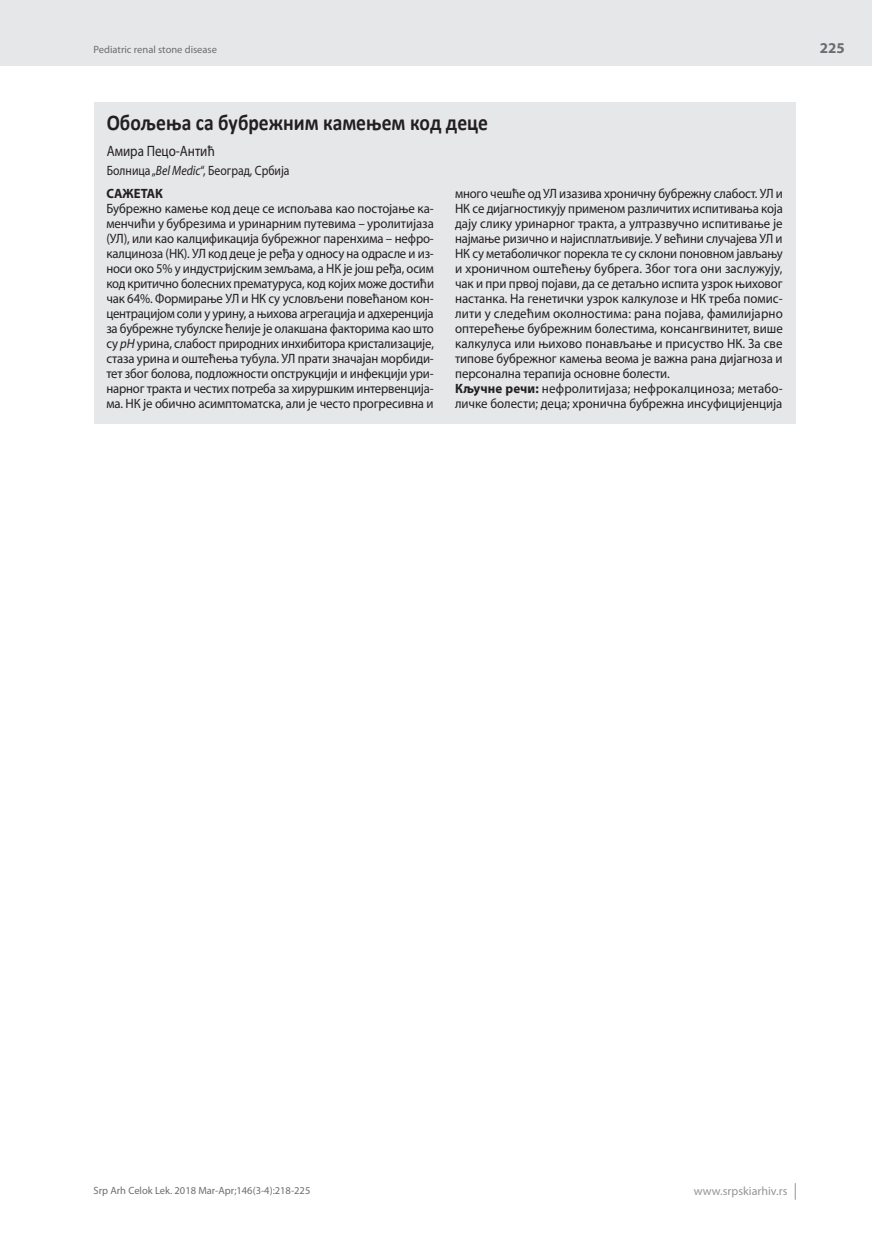
<style>
.page{position:relative;width:872px;height:1234px;background:#fff}
.page>*{position:absolute;margin:0;border:0;box-sizing:border-box;transform-origin:0 0}
.t1{font:700 22.5px "Calibri";color:#231f20;scale:.87 1}
.t2{font:15px "Myriad Pro";color:#231f20;scale:.87 1}
.t3{font:700 15px "Myriad Pro";color:#6c6d70}
.t4{font:13.5px/15px "Myriad Pro";letter-spacing:-.005em;color:#231f20;scale:.94 1}
.t5{font:13.5px/15px "Myriad Pro";letter-spacing:-.005em;color:#231f20;text-align:justify;scale:.95 1}
.t6{font:13.5px "Myriad Pro";letter-spacing:-.005em;color:#231f20;scale:.87 1}
.t7{font:700 13.5px "Myriad Pro";color:#231f20;scale:.95 1}
.t8{font:12px "Myriad Pro";color:#939598}
.t9{font:10.5px "Myriad Pro";color:#6c6d70}
.s1{font-style:italic}
.s2{font-weight:700}
</style>
<div class="page">
<div style="left:0;top:0;width:872px;height:66px;background:#e6e7e9"></div>
<svg style="left:795px;top:1183px;width:1px;height:16px"></svg>
<div style="left:94px;top:102px;width:701px;height:321px;background:#e6e7e9"></div>
<p class="t9" style="left:94px;top:43px;width:125px">Pediatric renal stone disease</p>
<h1 class="t1" style="left:107px;top:108px;width:440px">Обољења са бубрежним камењем код деце</h1>
<p class="t2" style="left:107px;top:142px;width:126px">Амира Пецо-Антић</p>
<p class="t6" style="left:107px;top:162px;width:212px">Болница „<span class="s1">Bel Medic</span>“, Београд, Србија</p>
<p class="t7" style="left:106px;top:185px;width:61px">САЖЕТАК</p>
<p class="t5" style="left:106px;top:201px;width:346px">Бубрежно камење код деце се испољава као постојање ка&shy;менчићи у бубрезима и уринарним путевима – уролитијаза (УЛ), или као калцификација бубрежног паренхима – нефро&shy;калциноза (НК). УЛ код деце је ређа у односу на одрасле и из&shy;носи око 5% у индустријским земљама, а НК је још ређа, осим код критично болесних прематуруса, код којих може достићи чак 64%. Формирање УЛ и НК су условљени повећаном кон&shy;центрацијом соли у урину, а њихова агрегација и адхеренција за бубрежне тубулске ћелије је олакшана факторима као што су <span class="s1">pH</span> урина, слабост природних инхибитора кристализације, стаза урина и оштећења тубула. УЛ прати значајан морбиди&shy;тет због болова, подложности опструкцији и инфекцији ури&shy;нарног тракта и честих потреба за хируршким интервенција&shy;ма. НК је обично асимптоматска, али је често прогресивна и</p>
<p class="t4" style="left:455px;top:186px;width:350px">много чешће од УЛ изазива хроничну бубрежну слабост. УЛ и НК се дијагностикују применом различитих испитивања која дају слику уринарног тракта, а ултразвучно испитивање је најмање ризично и најисплатљивије. У већини случајева УЛ и НК су метаболичког порекла те су склони поновном јављању и хроничном оштећењу бубрега. Због тога они заслужују, чак и при првој појави, да се детаљно испита узрок њиховог настанка. На генетички узрок калкулозе и НК треба помис&shy;лити у следећим околностима: рана појава, фамилијарно оптерећење бубрежним болестима, консангвинитет, више калкулуса или њихово понављање и присуство НК. За све типове бубрежног камења веома је важна рана дијагноза и персонална терапија основне болести.<br><span class="s2">Кључне речи:</span> нефролитијаза; нефрокалциноза; метабо&shy;личке болести; деца; хронична бубрежна инсуфицијенција</p>
<p class="t3" style="left:820px;top:38px;width:26px">225</p>
<p class="t9" style="left:94px;top:1184px;width:218px">Srp Arh Celok Lek. 2018 Mar-Apr;146(3-4):218-225</p>
<p class="t8" style="left:694px;top:1183px;width:95px">www.srpskiarhiv.rs</p>
</div>
